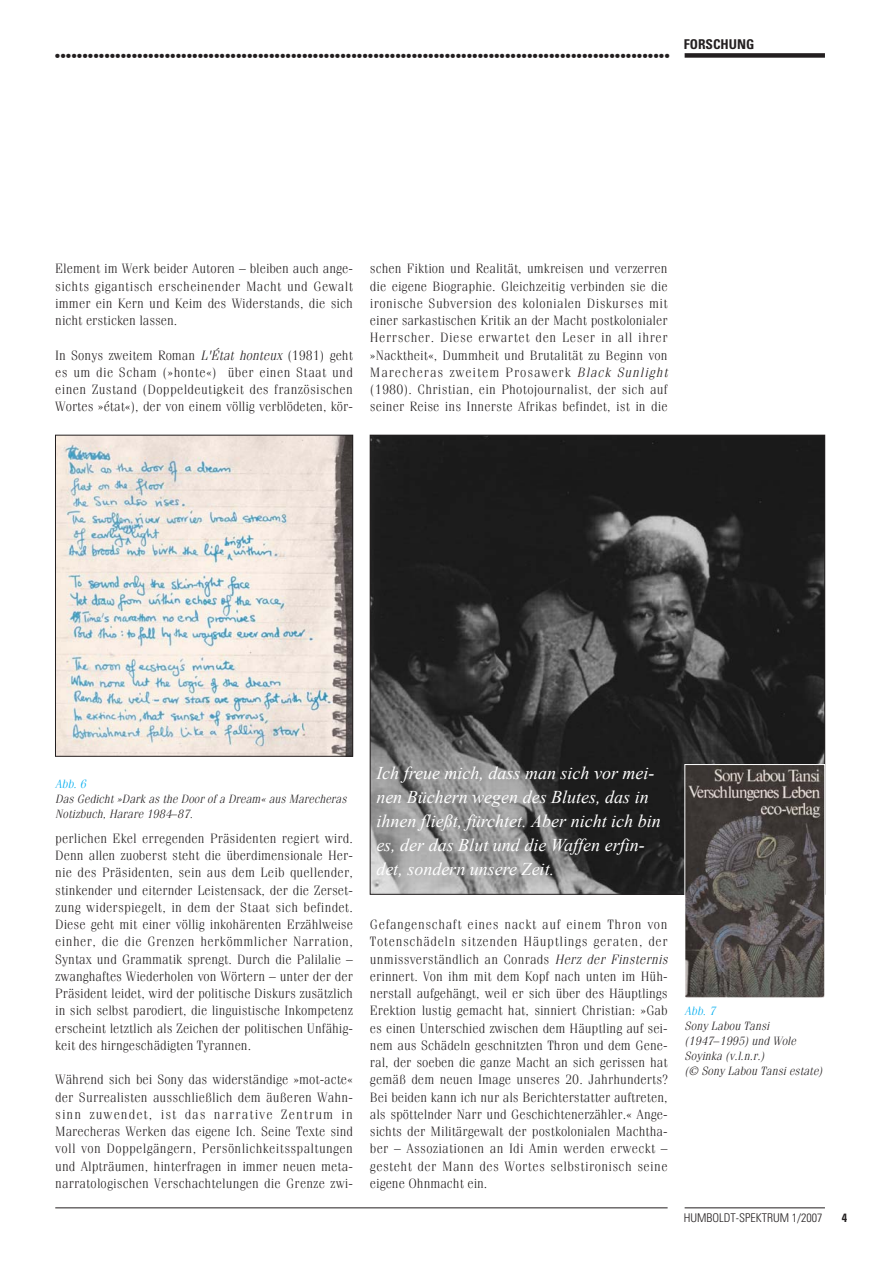
<style>
.page{position:relative;width:893px;height:1263px;background:#fff}
.page>*{position:absolute;margin:0;border:0;box-sizing:border-box;transform-origin:0 0}
.t1{font:italic 18px/24px "Times New Roman";color:#fff}
.t2{font:18px "Bahamas Heavy Plain";color:#231f20}
.t3{font:300 13.5px/17.2px "Fenice";letter-spacing:.005em;color:#231f20;text-align:justify}
.t4{font:700 condensed 13.5px "Univers";color:#231f20}
.t5{font:italic 300 12px/15px "Fenice";color:#231f20}
.t6{font:300 condensed 12px "Univers";color:#231f20}
.t7{font:italic 300 12px "Fenice";color:#00adef}
.t8{font:700 condensed 12px "Univers";color:#231f20}
.s1{font-style:italic}
.s2{font-style:normal}
</style>
<div class="page">
<hr style="left:55px;top:1207px;width:613px;height:1px;background:#231f20">
<hr style="left:685px;top:1207px;width:140px;height:1px;background:#231f20">
<div style="left:685px;top:53px;width:140px;height:5px;background:#231f20"></div>
<img style="left:57px;top:437px;width:294px;height:317px">
<div style="left:55px;top:435px;width:298px;height:321px;border:1px solid #231f20"></div>
<img style="left:372px;top:437px;width:451px;height:455px">
<img style="left:687px;top:766px;width:136px;height:230px">
<div style="left:685px;top:764px;width:140px;height:234px;border:1px solid #fff"></div>
<h1 class="t2" style="left:55px;top:45px;width:616px">................................................................................................................</h1>
<p class="t4" style="left:684px;top:40px;width:72px">FORSCHUNG</p>
<p class="t3" style="left:55px;top:261px;width:299px">Element im Werk beider Autoren – bleiben auch ange&shy;sichts gigantisch erscheinender Macht und Gewalt immer ein Kern und Keim des Widerstands, die sich nicht ersticken lassen.</p>
<p class="t3" style="left:55px;top:348px;width:299px">In Sonys zweitem Roman <span class="s1">L'État honteux</span> (1981) geht es um die Scham (»honte«) über einen Staat und einen Zustand (Doppeldeutigkeit des französischen Wortes »état«), der von einem völlig verblödeten, kör-</p>
<p class="t3" style="left:370px;top:261px;width:302px;text-align:left">schen Fiktion und Realität, umkreisen und verzerren die eigene Biographie. Gleichzeitig verbinden sie die ironische Subversion des kolonialen Diskurses mit einer sarkastischen Kritik an der Macht postkolonialer Herrscher. Diese erwartet den Leser in all ihrer »Nacktheit«, Dummheit und Brutalität zu Beginn von Marecheras zweitem Prosawerk <span class="s1">Black Sunlight </span>(1980). Christian, ein Photojournalist, der sich auf seiner Reise ins Innerste Afrikas befindet, ist in die</p>
<p class="t7" style="left:55px;top:780px;width:34px">Abb. 6</p>
<p class="t5" style="left:55px;top:793px;width:295px">Das Gedicht »Dark as the Door of a Dream« aus Marecheras<br>Notizbuch, Harare 1984<span class="s2">–</span> 87.</p>
<p class="t3" style="left:55px;top:831px;width:299px">perlichen Ekel erregenden Präsidenten regiert wird.<br>Denn allen zuoberst steht die überdimensionale Her&shy;nie des Präsidenten, sein aus dem Leib quellender, stinkender und eiternder Leistensack, der die Zerset&shy;zung widerspiegelt, in dem der Staat sich befindet.<br>Diese geht mit einer völlig inkohärenten Erzählweise einher, die die Grenzen herkömmlicher Narration, Syntax und Grammatik sprengt. Durch die Palilalie – zwanghaftes Wiederholen von Wörtern – unter der der Präsident leidet, wird der politische Diskurs zusätzlich in sich selbst parodiert, die linguistische Inkompetenz erscheint letztlich als Zeichen der politischen Unfähig&shy;keit des hirngeschädigten Tyrannen.</p>
<p class="t3" style="left:55px;top:1072px;width:299px">Während sich bei Sony das widerständige »mot-acte« der Surrealisten ausschließlich dem äußeren Wahn&shy;sinn zuwendet, ist das narrative Zentrum in Marecheras Werken das eigene Ich. Seine Texte sind voll von Doppelgängern, Persönlichkeitsspaltungen und Alpträumen, hinterfragen in immer neuen meta&shy;narratologischen Verschachtelungen die Grenze zwi-</p>
<h1 class="t1" style="left:376px;top:761px;width:286px">Ich freue mich, dass man sich vor mei&shy;nen Büchern wegen des Blutes, das in ihnen fließt, fürchtet. Aber nicht ich bin es, der das Blut und die Waffen erfin&shy;det, sondern unsere Zeit.</h1>
<p class="t3" style="left:370px;top:917px;width:302px;text-align:left">Gefangenschaft eines nackt auf einem Thron von Totenschädeln sitzenden Häuptlings geraten, der unmissverständlich an Conrads <span class="s1">Herz der Finsternis </span>erinnert. Von ihm mit dem Kopf nach unten im Hüh&shy;nerstall aufgehängt, weil er sich über des Häuptlings Erektion lustig gemacht hat, sinniert Christian: »Gab es einen Unterschied zwischen dem Häuptling auf sei&shy;nem aus Schädeln geschnitzten Thron und dem Gene&shy;ral, der soeben die ganze Macht an sich gerissen hat gemäß dem neuen Image unseres 20. Jahrhunderts?<br>Bei beiden kann ich nur als Berichterstatter auftreten, als spöttelnder Narr und Geschichtenerzähler.« Ange&shy;sichts der Militärgewalt der postkolonialen Machtha&shy;ber – Assoziationen an Idi Amin werden erweckt – gesteht der Mann des Wortes selbstironisch seine eigene Ohnmacht ein.</p>
<p class="t7" style="left:685px;top:1007px;width:34px">Abb. 7</p>
<p class="t5" style="left:685px;top:1019px;width:142px">Sony Labou Tansi<br>(1947<span class="s2">–</span> 1995) und Wole<br>Soyinka (v.l.n.r.)<br>(© Sony Labou Tansi estate)</p>
<p class="t6" style="left:684px;top:1213px;width:140px">HUMBOLDT-SPEKTRUM 1/2007</p>
<p class="t8" style="left:842px;top:1213px;width:7px">4</p>
</div>
